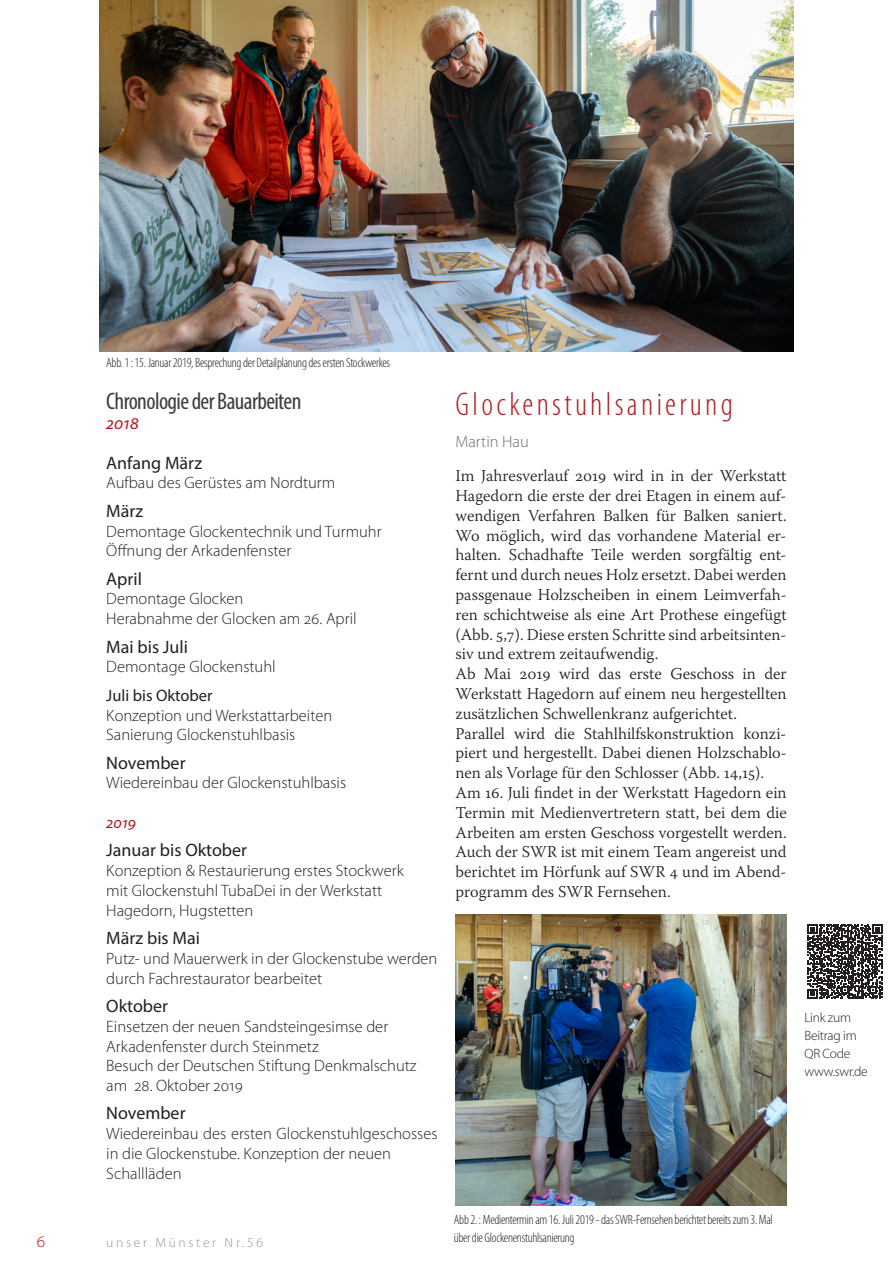
<style>
.page{position:relative;width:893px;height:1263px;background:#fff}
.page>*{position:absolute;margin:0;border:0;box-sizing:border-box;transform-origin:0 0}
.t1{font:300 condensed 33px "Myriad Pro";letter-spacing:.1em;color:#af1e22}
.t2{font:condensed 24px "Myriad Pro";letter-spacing:-.025em;color:#3e3e3f}
.t3{font:18px "Myriad Pro";color:#231f20}
.t4{font:italic 18px "Myriad Pro";color:#af1e22}
.t5{font:300 18px "Myriad Pro";color:#af1e22}
.t6{font:300 16.5px/19.8px "Warnock Pro";color:#231f20}
.t7{font:300 16.5px/19.8px "Myriad Pro";color:#231f20}
.t8{font:16.5px "Myriad Pro";color:#231f20}
.t9{font:300 16.5px "Myriad Pro";color:#6c6d70}
.t10{font:italic 16.5px "Myriad Pro";color:#af1e22}
.t11{font:300 condensed 13.5px/18px "Myriad Pro";letter-spacing:-.02em;color:#231f20}
.t12{font:300 13.5px/18px "Myriad Pro";letter-spacing:-.02em;color:#231f20}
.t13{font:300 13.5px "Myriad Pro";letter-spacing:.2em;color:#939598}
</style>
<div class="page">
<img style="left:100px;top:0;width:693px;height:352px">
<img style="left:455px;top:914px;width:332px;height:291px">
<svg style="left:808px;top:924px;width:74px;height:75px"></svg>
<p class="t11" style="left:106px;top:354px;width:285px">Abb. 1 : 15. Januar 2019, Besprechung der Detailplanung des ersten Stockwerkes</p>
<h2 class="t2" style="left:106px;top:387px;width:197px">Chronologie der Bauarbeiten</h2>
<p class="t4" style="left:106px;top:412px;width:34px">2018</p>
<p class="t3" style="left:106px;top:451px;width:97px">Anfang März</p>
<p class="t7" style="left:106px;top:473px;width:231px">Aufbau des Gerüstes am Nordturm</p>
<p class="t3" style="left:106px;top:500px;width:39px">März</p>
<p class="t7" style="left:106px;top:521px;width:277px">Demontage Glockentechnik und Turmuhr<br>Öffnung der Arkadenfenster</p>
<p class="t3" style="left:106px;top:567px;width:37px">April</p>
<p class="t7" style="left:106px;top:589px;width:252px">Demontage Glocken<br>Herabnahme der Glocken am 26. April</p>
<p class="t3" style="left:106px;top:635px;width:83px">Mai bis Juli</p>
<p class="t7" style="left:106px;top:657px;width:171px">Demontage Glockenstuhl</p>
<p class="t8" style="left:106px;top:685px;width:108px">Juli bis Oktober</p>
<p class="t7" style="left:106px;top:705px;width:227px">Konzeption und Werkstattarbeiten<br>Sanierung Glockenstuhlbasis</p>
<p class="t3" style="left:106px;top:751px;width:81px">November</p>
<p class="t7" style="left:106px;top:773px;width:241px">Wiedereinbau der Glockenstuhlbasis</p>
<p class="t10" style="left:106px;top:812px;width:31px">2019</p>
<p class="t3" style="left:106px;top:839px;width:142px">Januar bis Oktober</p>
<p class="t7" style="left:106px;top:861px;width:299px">Konzeption &amp; Restaurierung erstes Stockwerk mit Glockenstuhl TubaDei in der Werkstatt<br>Hagedorn, Hugstetten</p>
<p class="t3" style="left:106px;top:927px;width:95px">März bis Mai</p>
<p class="t7" style="left:106px;top:949px;width:333px">Putz- und Mauerwerk in der Glockenstube werden durch Fachrestaurator bearbeitet</p>
<p class="t3" style="left:106px;top:995px;width:63px">Oktober</p>
<p class="t7" style="left:106px;top:1017px;width:312px">Einsetzen der neuen Sandsteingesimse der Arkadenfenster durch Steinmetz<br>Besuch der Deutschen Stiftung Denkmalschutz am 28. Oktober 2019</p>
<p class="t3" style="left:106px;top:1102px;width:81px">November</p>
<p class="t7" style="left:106px;top:1124px;width:333px">Wiedereinbau des ersten Glockenstuhlgeschosses in die Glockenstube. Konzeption der neuen<br>Schallläden</p>
<p class="t5" style="left:37px;top:1231px;width:11px">6</p>
<p class="t13" style="left:106px;top:1235px;width:158px">unser Münster Nr.56</p>
<h1 class="t1" style="left:455px;top:386px;width:279px">Glockenstuhlsanierung</h1>
<p class="t9" style="left:455px;top:432px;width:75px">Martin Hau</p>
<p class="t6" style="left:455px;top:465px;width:333px">Im Jahresverlauf 2019 wird in in der Werkstatt Hagedorn die erste der drei Etagen in einem auf&shy;wendigen Verfahren Balken für Balken saniert.<br>Wo möglich, wird das vorhandene Material er&shy;halten. Schadhafte Teile werden sorgfältig ent&shy;fernt und durch neues Holz ersetzt. Dabei werden passgenaue Holzscheiben in einem Leimverfah&shy;ren schichtweise als eine Art Prothese eingefügt (Abb. 5,7). Diese ersten Schritte sind arbeitsinten&shy;siv und extrem zeitaufwendig.<br>Ab Mai 2019 wird das erste Geschoss in der Werkstatt Hagedorn auf einem neu hergestellten zusätzlichen Schwellenkranz aufgerichtet.<br>Parallel wird die Stahlhilfskonstruktion konzi&shy;piert und hergestellt. Dabei dienen Holzschablo&shy;nen als Vorlage für den Schlosser (Abb. 14,15).<br>Am 16. Juli findet in der Werkstatt Hagedorn ein Termin mit Medienvertretern statt, bei dem die Arbeiten am ersten Geschoss vorgestellt werden.<br>Auch der SWR ist mit einem Team angereist und berichtet im Hörfunk auf SWR 4 und im Abend&shy;programm des SWR Fernsehen.</p>
<p class="t11" style="left:454px;top:1211px;width:320px">Abb 2. : Medientermin am 16. Juli 2019 - das SWR-Fernsehen berichtet bereits zum 3. Mal über die Glockenenstuhlsanierung</p>
<p class="t12" style="left:804px;top:1009px;width:65px">Link zum<br>Beitrag im<br>QR Code www.swr.de</p>
</div>
